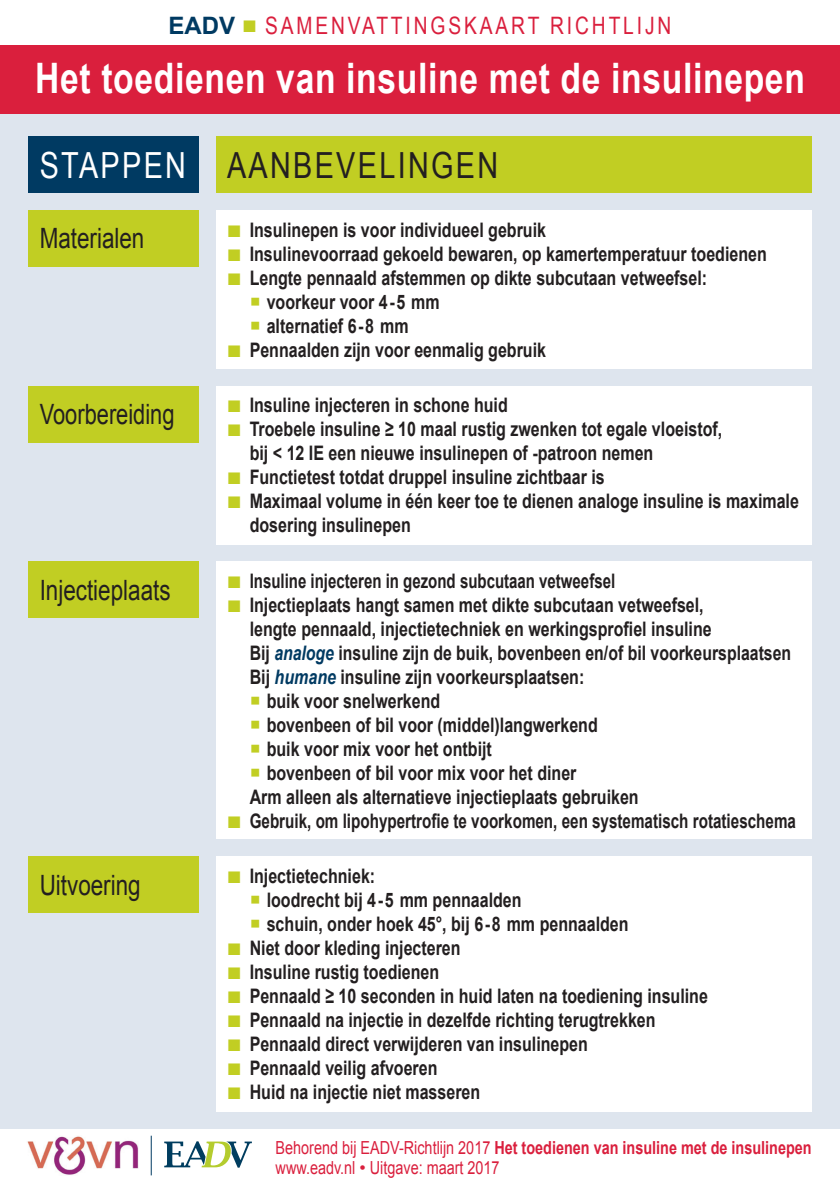
<style>
.page{position:relative;width:840px;height:1191px;background:#fff}
.page>*{position:absolute;margin:0;border:0;box-sizing:border-box;transform-origin:0 0}
.Standaard{font:700 42px "Arial";letter-spacing:.02em;color:#fff;scale:.8 1}
.Standaard-2{font:36px "Arial";letter-spacing:.08em;color:#231f20;scale:.8 1}
.Standaard-3{font:36px "Arial";letter-spacing:.08em;color:#fff;scale:.8 1}
.Standaard-4{font:28px "Arial";color:#231f20;scale:.8 1}
.Standaard-5{font:28px "Arial";color:#231f20;scale:.78 1}
.Standaard-6{font:24px "Arial";letter-spacing:.15em;color:#da1f3d;scale:.8 1}
.Standaard-7{font:700 20px/24px "Arial";color:#231f20;scale:.8 1}
.Standaard-8{font:700 20px "Arial";color:#231f20;scale:.76 1}
.Standaard-9{font:700 20px "Arial";color:#231f20;scale:.75 1}
.Standaard-10{font:700 18px "Arial";color:#da1f3d;scale:.8 1}
.Standaard-11{font:18px "Arial";color:#da1f3d;scale:.8 1}
.s1{font-weight:700;color:#003a62}
.s2{color:#c1ce23}
.s3{font-style:italic;color:#003a62}
.s4{font-weight:400}
</style>
<div class="page">
<div style="left:0;top:57px;width:839px;height:1071px;background:#dee5ee"></div>
<div style="left:28px;top:136px;width:170px;height:57px;background:#003a62"></div>
<div style="left:215px;top:210px;width:596px;height:159px;background:#fff"></div>
<div style="left:215px;top:386px;width:596px;height:158px;background:#fff"></div>
<div style="left:215px;top:561px;width:596px;height:278px;background:#fff"></div>
<div style="left:215px;top:856px;width:596px;height:255px;background:#fff"></div>
<div style="left:215px;top:136px;width:596px;height:57px;background:#c1ce23"></div>
<div style="left:28px;top:210px;width:170px;height:56px;background:#c1ce23"></div>
<div style="left:28px;top:386px;width:170px;height:56px;background:#c1ce23"></div>
<div style="left:28px;top:561px;width:170px;height:57px;background:#c1ce23"></div>
<div style="left:28px;top:856px;width:170px;height:57px;background:#c1ce23"></div>
<div style="left:0;top:45px;width:839px;height:68px;background:#da1f3d"></div>
<svg style="left:164px;top:1141px;width:88px;height:26px"></svg>
<img style="left:27px;top:1136px;width:112px;height:39px">
<hr style="left:151px;top:1135px;width:1px;height:40px;background:#003a62">
<p class="Standaard-6" style="left:168px;top:10px;width:630px"><span class="s1">EADV</span> SAMENVATTINGSKAART RICHTLIJN</p>
<p class="Standaard" style="left:35px;top:50px;width:963px">Het toedienen van insuline met de insulinepen</p>
<p class="Standaard-3" style="left:40px;top:141px;width:184px">STAPPEN</p>
<p class="Standaard-4" style="left:40px;top:220px;width:132px">Materialen</p>
<p class="Standaard-5" style="left:40px;top:396px;width:174px">Voorbereiding</p>
<p class="Standaard-4" style="left:40px;top:572px;width:165px">Injectieplaats</p>
<p class="Standaard-4" style="left:40px;top:866px;width:128px">Uitvoering</p>
<p class="Standaard-2" style="left:227px;top:141px;width:340px">AANBEVELINGEN</p>
<p class="Standaard-7" style="left:249px;top:218px;width:372px">Insulinepen is voor individueel gebruik</p>
<p class="Standaard-7" style="left:249px;top:242px;width:647px">Insulinevoorraad gekoeld bewaren, op kamertemperatuur toedienen</p>
<p class="Standaard-7" style="left:249px;top:266px;width:573px">Lengte pennaald afstemmen op dikte subcutaan vetweefsel:</p>
<p class="Standaard-7" style="left:249px;top:290px;width:239px"><span class="s2">○</span> voorkeur voor 4-5 mm</p>
<p class="Standaard-7" style="left:249px;top:314px;width:200px"><span class="s2">○</span> alternatief 6-8 mm</p>
<p class="Standaard-7" style="left:249px;top:338px;width:372px">Pennaalden zijn voor eenmalig gebruik</p>
<p class="Standaard-7" style="left:249px;top:394px;width:324px">Insuline injecteren in schone huid</p>
<p class="Standaard-7" style="left:249px;top:418px;width:592px">Troebele insuline ≥ 10 maal rustig zwenken tot egale vloeistof, bij &lt; 12 IE een nieuwe insulinepen of -patroon nemen</p>
<p class="Standaard-7" style="left:249px;top:466px;width:445px">Functietest totdat druppel insuline zichtbaar is</p>
<p class="Standaard-7" style="left:249px;top:490px;width:687px">Maximaal volume in één keer toe te dienen analoge insuline is maximale dosering insulinepen</p>
<p class="Standaard-9" style="left:249px;top:567px;width:488px">Insuline injecteren in gezond subcutaan vetweefsel</p>
<p class="Standaard-7" style="left:249px;top:593px;width:678px">Injectieplaats hangt samen met dikte subcutaan vetweefsel,<br>lengte pennaald, injectietechniek en werkingsprofiel insuline<br>Bij <span class="s3">analoge</span> insuline zijn de buik, bovenbeen en/of bil voorkeursplaatsen Bij <span class="s3">humane</span> insuline zijn voorkeursplaatsen:</p>
<p class="Standaard-7" style="left:249px;top:689px;width:239px"><span class="s2">○</span> buik voor snelwerkend</p>
<p class="Standaard-7" style="left:249px;top:713px;width:436px"><span class="s2">○</span> bovenbeen of bil voor (middel)langwerkend</p>
<p class="Standaard-7" style="left:249px;top:737px;width:304px"><span class="s2">○</span> buik voor mix voor het ontbijt</p>
<p class="Standaard-7" style="left:249px;top:761px;width:410px"><span class="s2">○</span> bovenbeen of bil voor mix voor het diner</p>
<p class="Standaard-7" style="left:249px;top:785px;width:487px">Arm alleen als alternatieve injectieplaats gebruiken</p>
<p class="Standaard-8" style="left:249px;top:807px;width:719px">Gebruik, om lipohypertrofie te voorkomen, een systematisch rotatieschema</p>
<p class="Standaard-7" style="left:249px;top:864px;width:158px">Injectietechniek:</p>
<p class="Standaard-7" style="left:249px;top:888px;width:341px"><span class="s2">○</span> loodrecht bij 4-5 mm pennaalden</p>
<p class="Standaard-7" style="left:249px;top:912px;width:475px"><span class="s2">○</span> schuin, onder hoek 45°, bij 6-8 mm pennaalden</p>
<p class="Standaard-7" style="left:249px;top:936px;width:265px">Niet door kleding injecteren</p>
<p class="Standaard-7" style="left:249px;top:960px;width:238px">Insuline rustig toedienen</p>
<p class="Standaard-7" style="left:249px;top:984px;width:574px">Pennaald ≥ 10 seconden in huid laten na toediening insuline</p>
<p class="Standaard-7" style="left:249px;top:1008px;width:508px">Pennaald na injectie in dezelfde richting terugtrekken</p>
<p class="Standaard-7" style="left:249px;top:1032px;width:424px">Pennaald direct verwijderen van insulinepen</p>
<p class="Standaard-7" style="left:249px;top:1056px;width:236px">Pennaald veilig afvoeren</p>
<p class="Standaard-7" style="left:249px;top:1080px;width:289px">Huid na injectie niet masseren</p>
<p class="Standaard-10" style="left:275px;top:1135px;width:671px"><span class="s4">Behorend bij EADV-Richtlijn 2017</span> Het toedienen van insuline met de insulinepen</p>
<p class="Standaard-11" style="left:275px;top:1155px;width:281px">www.eadv.nl • Uitgave: maart 2017</p>
</div>
